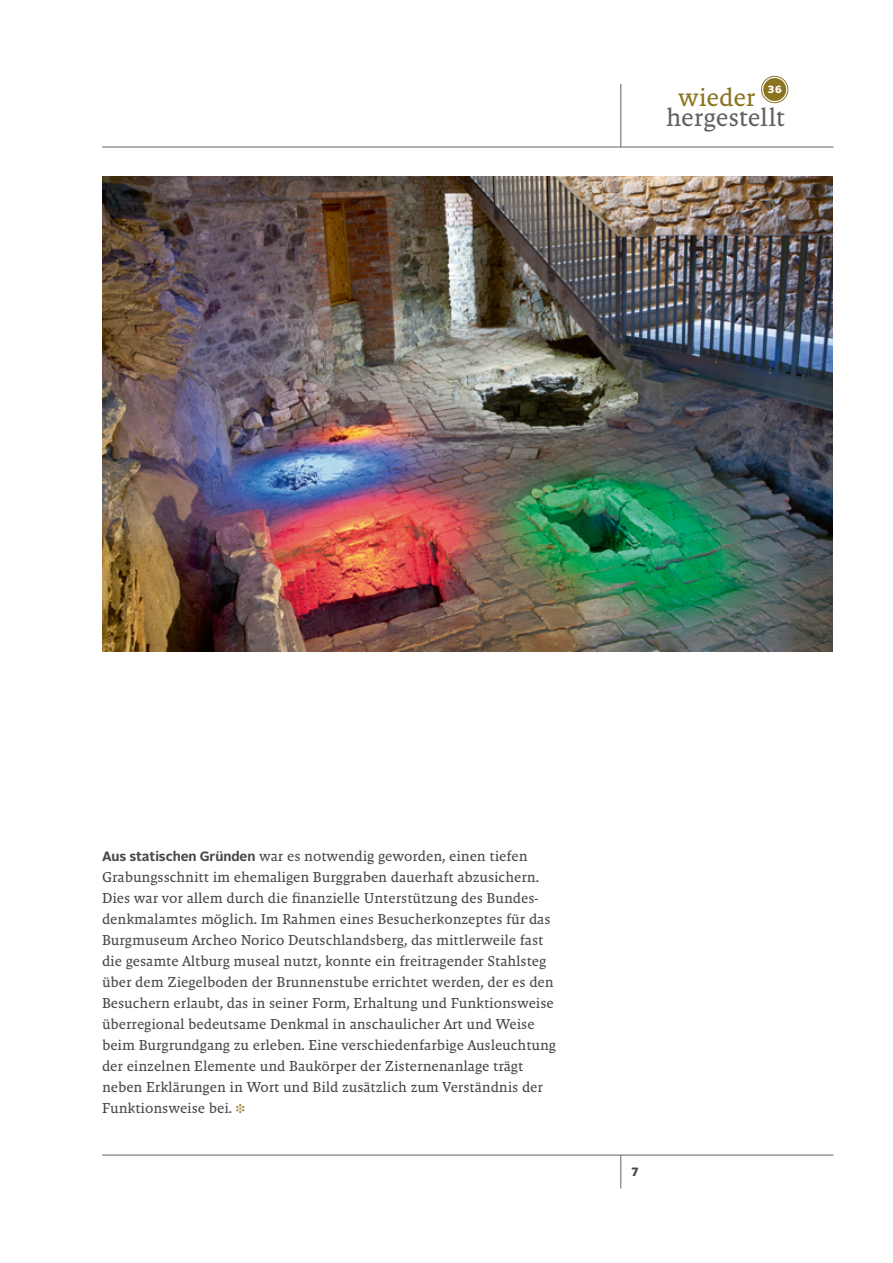
<style>
.page{position:relative;width:893px;height:1263px;background:#fff}
.page>*{position:absolute;margin:0;border:0;box-sizing:border-box;transform-origin:0 0}
.t1{font:25.65px "Malaga OT";letter-spacing:-.01em;color:#626261}
.t2{font:25.65px "Malaga OT";letter-spacing:-.015em;color:#8b7420}
.t3{font:14.7px/21px "Malaga OT";letter-spacing:-.005em;color:#484847}
.t4{font:900 12px "Alright Sans";color:#484847}
.t5{font:900 10.35px "Alright Sans";color:#fff}
.s1{font-family:"Alright Sans";font-weight:700;font-size:13.5px}
.s2{color:#9b863e}
</style>
<div class="page">
<hr style="left:102px;top:147px;width:731px;height:1px;background:#626261">
<hr style="left:102px;top:1155px;width:731px;height:1px;background:#626261">
<div style="left:763px;top:78px;width:23px;height:23px;background:#8b7420;border-radius:50%"></div>
<div style="left:761px;top:76px;width:27px;height:27px;border:1px solid #8b7420;border-radius:50%"></div>
<hr style="left:621px;top:84px;width:1px;height:63px;background:#626261">
<hr style="left:621px;top:1155px;width:1px;height:33px;background:#626261">
<img style="left:102px;top:177px;width:731px;height:474px">
<h1 class="t2" style="left:678px;top:83px;width:79px">wieder</h1>
<p class="t5" style="left:767px;top:82px;width:16px">36</p>
<h1 class="t1" style="left:666px;top:103px;width:120px">hergestellt</h1>
<p class="t3" style="left:102px;top:845px;width:456px"><span class="s1">Aus statischen Gründen</span> war es notwendig geworden, einen tiefen Grabungsschnitt im ehemaligen Burggraben dauerhaft abzusichern.<br>Dies war vor allem durch die finanzielle Unterstützung des Bundes&shy;denkmalamtes möglich. Im Rahmen eines Besucherkonzeptes für das Burgmuseum Archeo Norico Deutschlandsberg, das mittlerweile fast die gesamte Altburg museal nutzt, konnte ein freitragender Stahlsteg über dem Ziegelboden der Brunnenstube errichtet werden, der es den Besuchern erlaubt, das in seiner Form, Erhaltung und Funktionsweise überregional bedeutsame Denkmal in anschaulicher Art und Weise beim Burgrundgang zu erleben. Eine verschiedenfarbige Ausleuchtung der einzelnen Elemente und Baukörper der Zisternenanlage trägt neben Erklärungen in Wort und Bild zusätzlich zum Verständnis der Funktionsweise bei. <span class="s2">❉</span></p>
<p class="t4" style="left:631px;top:1163px;width:8px">7</p>
</div>
